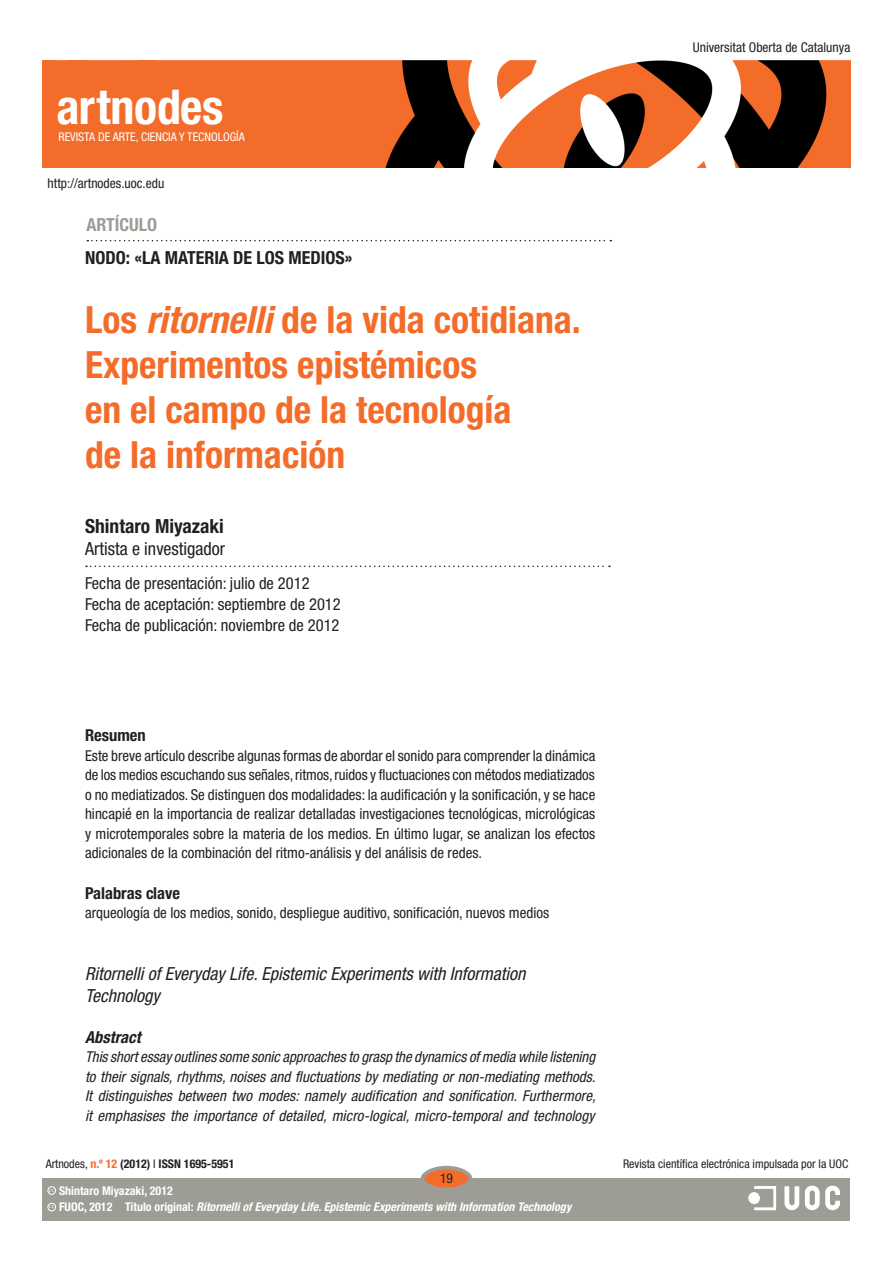
<style>
.page{position:relative;width:893px;height:1263px;background:#fff}
.page>*{position:absolute;margin:0;border:0;box-sizing:border-box;transform-origin:0 0}
.t1{font:700 condensed 48px "Helvetica Neue LT Std";letter-spacing:-.005em;color:#fff}
.t2{font:700 condensed 37.5px/45px "Helvetica Neue LT Std";color:#f36c2a}
.t3{font:700 condensed 19.5px "Helvetica Neue LT Std";color:#231f20}
.t4{font:italic condensed 18px/22.5px "Helvetica Neue LT Std";color:#231f20}
.t5{font:700 condensed 18px "Helvetica Neue LT Std";color:#231f20}
.t6{font:condensed 18px "Helvetica Neue LT Std";color:#231f20}
.t7{font:700 condensed 18px "Helvetica Neue LT Std";color:#9d9d96}
.t8{font:condensed 16.5px/21px "Helvetica Neue LT Std";color:#231f20}
.t9{font:700 condensed 16.5px "Helvetica Neue LT Std";color:#231f20}
.t10{font:italic 700 condensed 16.5px "Helvetica Neue LT Std";color:#231f20}
.t11{font:condensed 15px/19.5px "Helvetica Neue LT Std";color:#231f20;text-align:justify}
.t12{font:italic condensed 15px/19.5px "Helvetica Neue LT Std";letter-spacing:.01em;color:#231f20;text-align:justify}
.t13{font:condensed 13.5px "Helvetica Neue LT Std";color:#231f20}
.t14{font:italic 700 condensed 12px/16px "Helvetica Neue LT Std";color:#fff}
.t15{font:condensed 12px "Helvetica Neue LT Std";color:#231f20}
.t16{font:700 condensed 12px "Helvetica Neue LT Std";color:#231f20}
.t17{font:condensed 12px "Helvetica Neue LT Std";color:#fff}
.t18{font:700 condensed 12px "Helvetica Neue LT Std";color:#fff}
.t19{font:600 3.9px "Adobe Caslon Pro";color:#fff}
.s1{font-style:italic}
.s2{font-weight:400}
.s3{color:#f36c2a}
.s4{font-style:normal}
</style>
<div class="page">
<div style="left:43px;top:1178px;width:807px;height:42px;background:#9d9d96"></div>
<div style="left:422px;top:1168px;width:48px;height:21px;background:#f36c2a;border-radius:50%"></div>
<div style="left:421px;top:1166px;width:51px;height:25px;border:4px solid #9d9d96;border-radius:50%"></div>
<img style="left:43px;top:61px;width:807px;height:106px">
<div style="left:48px;top:1186px;width:8px;height:8px;border:1px solid #fff;border-radius:50%"></div>
<div style="left:48px;top:1203px;width:8px;height:8px;border:1px solid #fff;border-radius:50%"></div>
<img style="left:748px;top:1185px;width:92px;height:26px">
<svg style="left:87px;top:240px;width:524px;height:1px"></svg>
<svg style="left:86px;top:566px;width:524px;height:1px"></svg>
<p class="t1" style="left:56px;top:77px;width:169px">artnodes</p>
<p class="t17" style="left:58px;top:129px;width:188px">REVISTA DE ARTE, CIENCIA Y TECNOLOGÍA</p>
<p class="t13" style="left:48px;top:176px;width:118px">http://artnodes.uoc.edu</p>
<p class="t7" style="left:87px;top:214px;width:71px">artícu lo</p>
<p class="t5" style="left:85px;top:246px;width:111px">NODO: «La materi</p>
<p class="t5" style="left:219px;top:246px;width:80px">a de los medios</p>
<p class="t5" style="left:345px;top:246px;width:9px">»</p>
<p class="t2" style="left:85px;top:297px;width:497px">Los <span class="s1">ritornelli</span> de la vida cotidiana.<br>Experimentos epistémicos<br>en el campo de la tecnología<br>de la información</p>
<p class="t3" style="left:85px;top:514px;width:140px">Shintaro Miyazaki</p>
<p class="t6" style="left:85px;top:538px;width:142px">Artista e investigador</p>
<p class="t8" style="left:85px;top:572px;width:257px">Fecha de presentación: julio de 2012<br>Fecha de aceptación: septiembre de 2012<br>Fecha de publicación: noviembre de 2012</p>
<p class="t13" style="left:693px;top:40px;width:159px">Universitat Oberta de Catalunya</p>
<p class="t9" style="left:85px;top:725px;width:62px">Resumen</p>
<p class="t11" style="left:85px;top:745px;width:512px">Este breve artículo describe algunas formas de abordar el sonido para comprender la dinámica de los medios escuchando sus señales, ritmos, ruidos y fluctuaciones con métodos mediatizados o no mediatizados. Se distinguen dos modalidades: la audificación y la sonificación, y se hace hincapié en la importancia de realizar detalladas investigaciones tecnológicas, micrológicas y microtemporales sobre la materia de los medios. En último lugar, se analizan los efectos adicionales de la combinación del ritmo-análisis y del análisis de redes.</p>
<p class="t9" style="left:85px;top:883px;width:97px">Palabras clave</p>
<p class="t11" style="left:85px;top:903px;width:466px">arqueología de los medios, sonido, despliegue auditivo, sonificación, nuevos medios</p>
<p class="t4" style="left:85px;top:962px;width:442px">Ritornelli of Everyday Life. Epistemic Experiments with Information<br>Technology</p>
<p class="t10" style="left:85px;top:1027px;width:57px">Abstract</p>
<p class="t12" style="left:85px;top:1047px;width:512px">This short essay outlines some sonic approaches to grasp the dynamics of media while listening to their signals, rhythms, noises and fluctuations by mediating or non-mediating methods.<br>It distinguishes between two modes: namely audification and sonification. Furthermore, it emphasises the importance of detailed, micro-logical, micro-temporal and technology</p>
<p class="t16" style="left:46px;top:1157px;width:190px"><span class="s2">Artnodes,</span> <span class="s3">n.º 12</span> (2012) <span class="s2">I</span> ISSN 1695-5951</p>
<p class="t19" style="left:49px;top:1188px;width:7px">CC</p>
<p class="t19" style="left:49px;top:1205px;width:7px">CC</p>
<p class="t18" style="left:59px;top:1200px;width:55px">FUOC, 2012</p>
<p class="t13" style="left:440px;top:1171px;width:14px">19</p>
<p class="t14" style="left:125px;top:1183px;width:448px;text-indent:-66px"><span class="s4">Shintaro Miyazaki, 2012<br>Título original:</span> Ritornelli of Everyday Life. Epistemic Experiments with Information Technology</p>
<p class="t15" style="left:623px;top:1157px;width:227px">Revista científica electrónica impulsada por la UOC</p>
</div>
